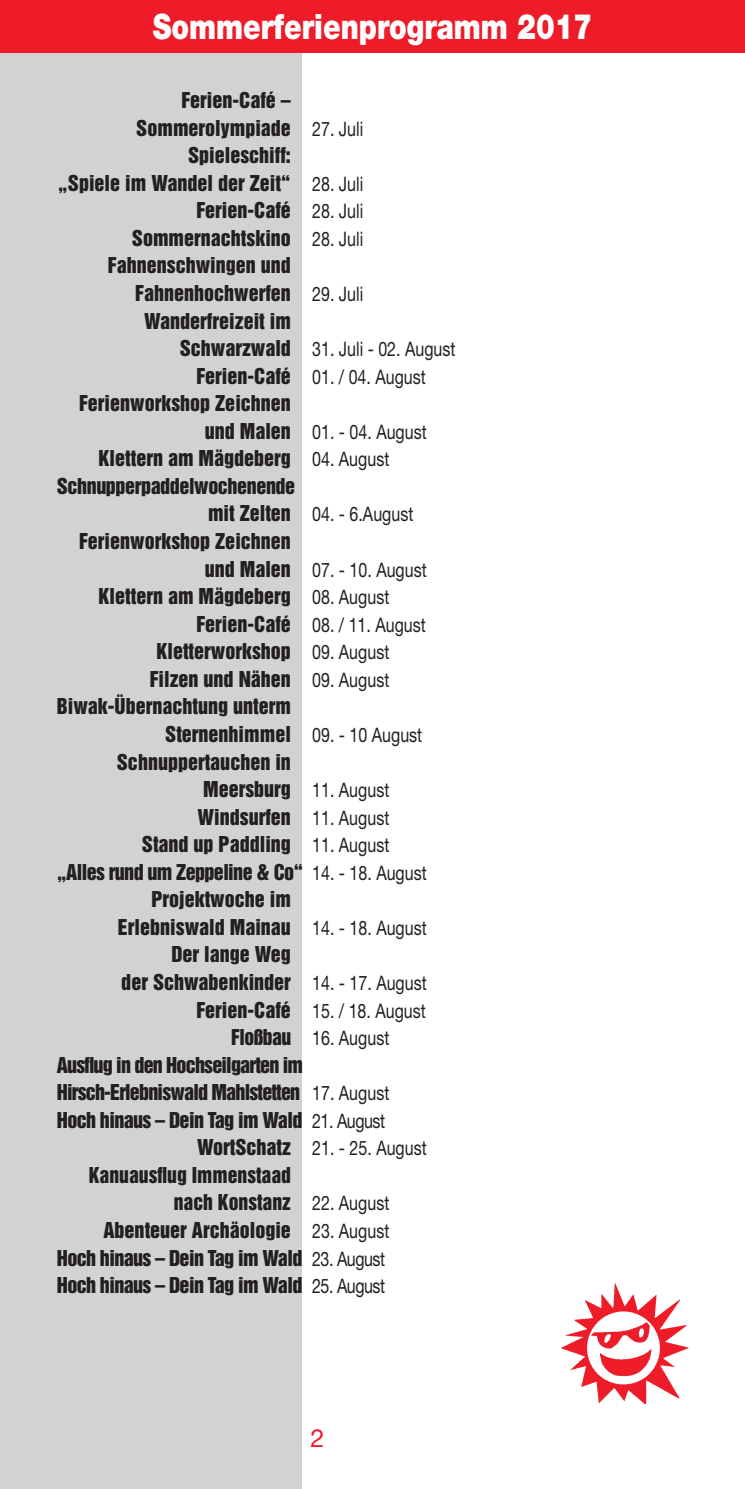
<style>
.page{position:relative;width:745px;height:1489px;background:#fff}
.page>*{position:absolute;margin:0;border:0;box-sizing:border-box;transform-origin:0 0}
.t1{font:900 35px "Helvetica Neue LT";color:#fff;scale:.8 1}
.t2{font:25px "Helvetica Neue LT";color:#ee1c28}
.t3{font:20px "Helvetica Inserat LT";color:#231f20}
.t4{font:20px/27.5px "Helvetica Neue LT";color:#231f20;scale:.8 1}
.t5{font:20px "Helvetica Inserat LT";letter-spacing:-.03em;color:#231f20}
.t6{font:20px/27.5px "Helvetica Inserat LT";letter-spacing:-.04em;color:#231f20}
.t7{font:20px/27.5px "Helvetica Inserat LT";letter-spacing:-.02em;color:#231f20}
.s1{font-family:"Helvetica Neue LT"}
.s2{font-family:"Helvetica Inserat LT"}
</style>
<div class="page">
<div style="left:0;top:0;width:301px;height:1488px;background:#d1d2d4"></div>
<div style="left:0;top:0;width:744px;height:53px;background:#ee1c28"></div>
<img style="left:561px;top:1283px;width:126px;height:120px">
<h1 class="t1" style="left:153px;top:6px;width:550px">Sommerferienprogramm 2017</h1>
<p class="t3" style="left:181px;top:88px;width:111px">Ferien-Café –</p>
<p class="t3" style="left:136px;top:116px;width:228px">Sommerolympiade <span class="s1">27. Juli</span></p>
<p class="t3" style="left:188px;top:143px;width:104px">Spieleschiff:</p>
<p class="t3" style="left:58px;top:171px;width:306px">„Spiele im Wandel der Zeit“ <span class="s1">28. Juli</span></p>
<p class="t3" style="left:196px;top:198px;width:168px">Ferien-Café <span class="s1">28. Juli</span></p>
<p class="t3" style="left:132px;top:226px;width:233px">Sommernachtskino <span class="s1">28. Juli</span></p>
<p class="t3" style="left:108px;top:254px;width:184px">Fahnenschwingen und</p>
<p class="t3" style="left:135px;top:281px;width:229px">Fahnenhochwerfen <span class="s1">29. Juli</span></p>
<p class="t3" style="left:144px;top:309px;width:148px">Wanderfreizeit im</p>
<p class="t4" style="left:196px;top:335px;width:325px;text-indent:-17px"><span class="s2">Schwarzwald</span> 31. Juli - 02. August<br><span class="s2">Ferien-Café</span> 01. / 04. August</p>
<p class="t3" style="left:79px;top:391px;width:213px">Ferienworkshop Zeichnen</p>
<p class="t4" style="left:204px;top:417px;width:279px"><span class="s2">und Malen</span> 01. - 04. August</p>
<p class="t7" style="left:57px;top:445px;width:334px;text-indent:42px">Klettern am Mägdeberg <span class="s1">04. August<br></span>Schnupperpaddelwochenende</p>
<p class="t4" style="left:208px;top:500px;width:258px"><span class="s2">mit Zelten</span> 04. - 6.August</p>
<p class="t3" style="left:79px;top:529px;width:213px">Ferienworkshop Zeichnen</p>
<p class="t4" style="left:204px;top:555px;width:279px"><span class="s2">und Malen</span> 07. - 10. August</p>
<p class="t3" style="left:98px;top:584px;width:292px">Klettern am Mägdeberg <span class="s1">08. August</span></p>
<p class="t4" style="left:196px;top:610px;width:288px"><span class="s2">Ferien-Café</span> 08. / 11. August</p>
<p class="t3" style="left:156px;top:639px;width:234px">Kletterworkshop <span class="s1">09. August</span></p>
<p class="t3" style="left:150px;top:667px;width:241px">Filzen und Nähen <span class="s1">09. August</span></p>
<p class="t3" style="left:57px;top:694px;width:235px">Biwak-Übernachtung unterm</p>
<p class="t3" style="left:165px;top:722px;width:258px">Sternenhimmel <span class="s1">09. - 10 August</span></p>
<p class="t3" style="left:117px;top:749px;width:175px">Schnuppertauchen in</p>
<p class="t3" style="left:203px;top:777px;width:188px">Meersburg <span class="s1">11. August</span></p>
<p class="t3" style="left:197px;top:804px;width:193px">Windsurfen <span class="s1">11. August</span></p>
<p class="t3" style="left:142px;top:832px;width:249px">Stand up Paddling <span class="s1">11. August</span></p>
<p class="t5" style="left:57px;top:859px;width:371px">„Alles rund um Zeppeline &amp; Co“ <span class="s1">14. - 18. August</span></p>
<p class="t3" style="left:151px;top:887px;width:141px">Projektwoche im</p>
<p class="t3" style="left:118px;top:915px;width:310px">Erlebniswald Mainau <span class="s1">14. - 18. August</span></p>
<p class="t3" style="left:171px;top:942px;width:121px">Der lange Weg</p>
<p class="t3" style="left:121px;top:970px;width:307px">der Schwabenkinder <span class="s1">14. - 17. August</span></p>
<p class="t4" style="left:196px;top:996px;width:288px;text-align:center"><span class="s2">Ferien-Café</span> 15. / 18. August<br><span class="s2">Floßbau</span> 16. August</p>
<p class="t6" style="left:57px;top:1051px;width:334px">Ausflug in den Hochseilgarten im<br>Hirsch-Erlebniswald Mahlstetten <span class="s1">17. August<br></span>Hoch hinaus – Dein Tag im Wald <span class="s1">21. August</span></p>
<p class="t4" style="left:197px;top:1134px;width:288px"><span class="s2">WortSchatz</span> 21. - 25. August</p>
<p class="t3" style="left:89px;top:1162px;width:203px">Kanuausflug Immenstaad</p>
<p class="t3" style="left:174px;top:1190px;width:217px">nach Konstanz <span class="s1">22. August</span></p>
<p class="t3" style="left:103px;top:1218px;width:287px">Abenteuer Archäologie <span class="s1">23. August</span></p>
<p class="t5" style="left:57px;top:1245px;width:329px">Hoch hinaus – Dein Tag im Wald <span class="s1">23. August</span></p>
<p class="t5" style="left:57px;top:1273px;width:329px">Hoch hinaus – Dein Tag im Wald <span class="s1">25. August</span></p>
<p class="t2" style="left:310px;top:1422px;width:15px">2</p>
</div>
